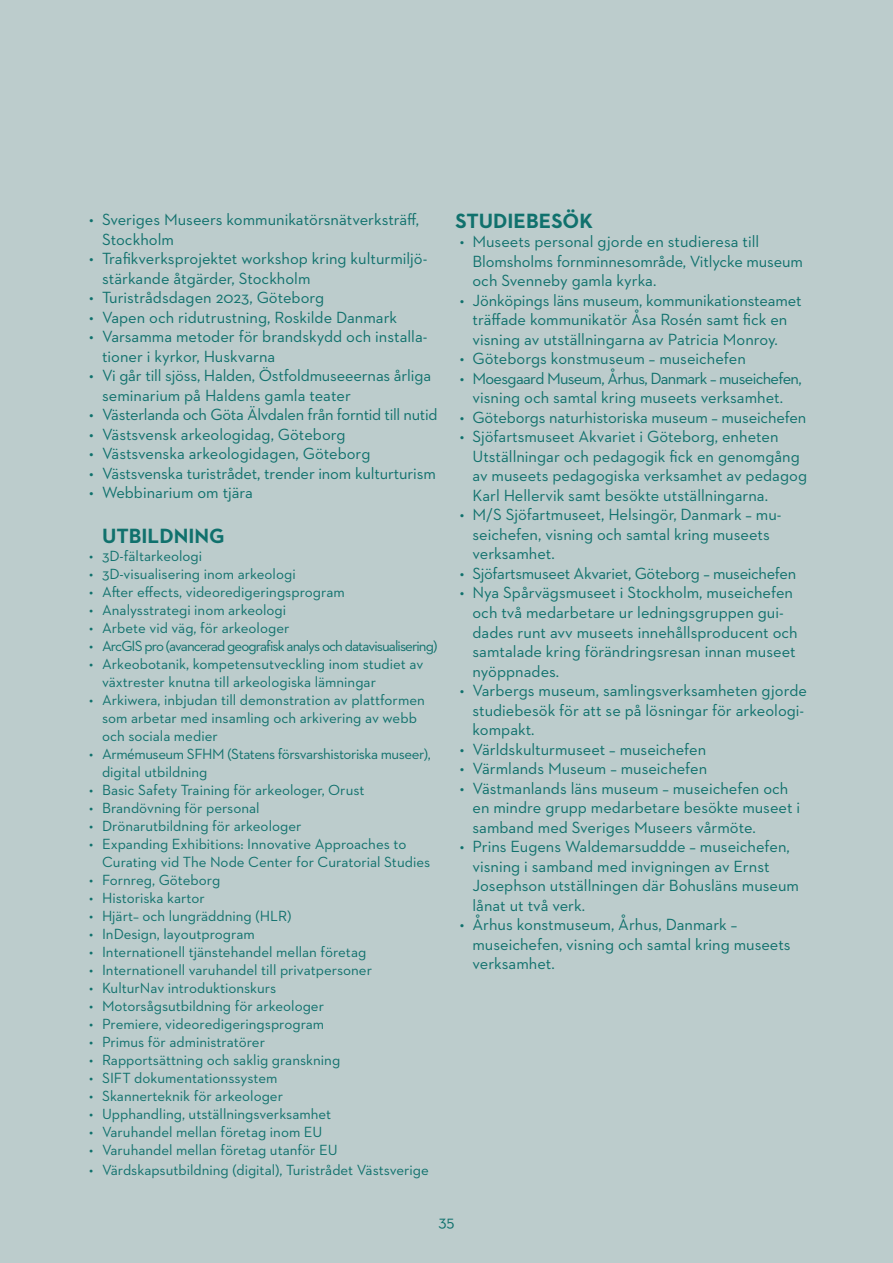
<style>
.page{position:relative;width:893px;height:1263px;background:#bccccc}
.page>*{position:absolute;margin:0;border:0;box-sizing:border-box;transform-origin:0 0}
.t1{font:700 21px "Neutraface 2 Text";color:#10716d}
.t2{font:16.5px/19.5px "Neutraface 2 Text";color:#10716d}
.t3{font:16.5px "Neutraface 2 Text";letter-spacing:-.02em;color:#10716d}
.t4{font:16.5px/19.5px "Neutraface 2 Text";letter-spacing:-.04em;color:#10716d;text-align:center}
.Ingress_Fe{font:16.5px "Neutraface Text Book Alt";color:#10716d}
.t5{font:15px/18px "Neutraface 2 Text";color:#10716d}
.t6{font:15px/18px "Neutraface 2 Text";letter-spacing:-.03em;color:#10716d}
.t7{font:15px "Neutraface 2 Text";letter-spacing:-.06em;color:#10716d}
</style>
<div class="page">
<p class="t2" style="left:102px;top:210px;width:318px;text-indent:-13px">• Sveriges Museers kommunikatörsnätverksträff,<br>Stockholm</p>
<p class="t2" style="left:102px;top:249px;width:327px;text-indent:-13px">• Trafikverksprojektet workshop kring kulturmiljö&shy;stärkande åtgärder, Stockholm</p>
<p class="t2" style="left:89px;top:288px;width:237px">• Turistrådsdagen 2023, Göteborg</p>
<p class="t2" style="left:89px;top:307px;width:309px">• Vapen och ridutrustning, Roskilde Danmark</p>
<p class="t2" style="left:102px;top:327px;width:327px;text-indent:-13px">• Varsamma metoder för brandskydd och installa&shy;tioner i kyrkor, Huskvarna</p>
<p class="t2" style="left:102px;top:366px;width:331px;text-indent:-13px">• Vi går till sjöss, Halden, Östfoldmuseeernas årliga seminarium på Haldens gamla teater</p>
<p class="t3" style="left:89px;top:404px;width:350px">• Västerlanda och Göta Älvdalen från forntid till nutid</p>
<p class="t2" style="left:89px;top:424px;width:258px">• Västsvensk arkeologidag, Göteborg</p>
<p class="t2" style="left:89px;top:444px;width:283px">• Västsvenska arkeologidagen, Göteborg</p>
<p class="t2" style="left:89px;top:463px;width:348px">• Västsvenska turistrådet, trender inom kulturturism</p>
<p class="t2" style="left:89px;top:483px;width:165px">• Webbinarium om tjära</p>
<p class="t1" style="left:102px;top:522px;width:124px">UTBILDNING</p>
<p class="t5" style="left:89px;top:547px;width:114px">• 3D-fältarkeologi</p>
<p class="t5" style="left:89px;top:565px;width:208px">• 3D-visualisering inom arkeologi</p>
<p class="t5" style="left:89px;top:583px;width:257px">• After effects, videoredigeringsprogram</p>
<p class="t5" style="left:89px;top:601px;width:198px">• Analysstrategi inom arkeologi</p>
<p class="t5" style="left:89px;top:619px;width:202px">• Arbete vid väg, för arkeologer</p>
<p class="t7" style="left:89px;top:637px;width:350px">• ArcGIS pro (avancerad geografisk analys och datavisualisering)</p>
<p class="t5" style="left:102px;top:655px;width:323px;text-indent:-13px">• Arkeobotanik, kompetensutveckling inom studiet av växtrester knutna till arkeologiska lämningar</p>
<p class="t5" style="left:102px;top:691px;width:324px;text-indent:-13px">• Arkiwera, inbjudan till demonstration av plattformen som arbetar med insamling och arkivering av webb och sociala medier</p>
<p class="t6" style="left:102px;top:745px;width:330px;text-indent:-13px">• Armémuseum SFHM (Statens försvarshistoriska museer), digital utbildning</p>
<p class="t5" style="left:89px;top:781px;width:277px">• Basic Safety Training för arkeologer, Orust</p>
<p class="t5" style="left:89px;top:799px;width:172px">• Brandövning för personal</p>
<p class="t5" style="left:89px;top:817px;width:214px">• Drönarutbildning för arkeologer</p>
<p class="t5" style="left:102px;top:835px;width:330px;text-indent:-13px">• Expanding Exhibitions: Innovative Approaches to<br>Curating vid The Node Center for Curatorial Studies</p>
<p class="t5" style="left:89px;top:871px;width:133px">• Fornreg, Göteborg</p>
<p class="t5" style="left:89px;top:889px;width:117px">• Historiska kartor</p>
<p class="t5" style="left:89px;top:907px;width:204px">• Hjärt– och lungräddning (HLR)</p>
<p class="t5" style="left:89px;top:925px;width:167px">• InDesign, layoutprogram</p>
<p class="t5" style="left:89px;top:943px;width:279px">• Internationell tjänstehandel mellan företag</p>
<p class="t5" style="left:89px;top:961px;width:284px">• Internationell varuhandel till privatpersoner</p>
<p class="t5" style="left:89px;top:979px;width:188px">• KulturNav introduktionskurs</p>
<p class="t5" style="left:89px;top:997px;width:236px">• Motorsågsutbildning för arkeologer</p>
<p class="t5" style="left:89px;top:1015px;width:237px">• Premiere, videoredigeringsprogram</p>
<p class="t5" style="left:89px;top:1033px;width:177px">• Primus för administratörer</p>
<p class="t5" style="left:89px;top:1051px;width:252px">• Rapportsättning och saklig granskning</p>
<p class="t5" style="left:89px;top:1069px;width:190px">• SIFT dokumentationssystem</p>
<p class="t5" style="left:89px;top:1087px;width:195px">• Skannerteknik för arkeologer</p>
<p class="t5" style="left:89px;top:1105px;width:243px">• Upphandling, utställningsverksamhet</p>
<p class="t5" style="left:89px;top:1123px;width:235px">• Varuhandel mellan företag inom EU</p>
<p class="t5" style="left:89px;top:1141px;width:250px">• Varuhandel mellan företag utanför EU</p>
<p class="t5" style="left:89px;top:1160px;width:341px">• Värdskapsutbildning (digital), Turistrådet Västsverige</p>
<p class="t1" style="left:455px;top:207px;width:139px">STUDIEBESÖK</p>
<p class="t2" style="left:472px;top:232px;width:332px;text-indent:-13px">• Museets personal gjorde en studieresa till<br>Blomsholms fornminnesområde, Vitlycke museum och Svenneby gamla kyrka.</p>
<p class="t2" style="left:472px;top:290px;width:330px;text-indent:-13px">• Jönköpings läns museum, kommunikationsteamet träffade kommunikatör Åsa Rosén samt fick en visning av utställningarna av Patricia Monroy.</p>
<p class="t2" style="left:460px;top:349px;width:288px">• Göteborgs konstmuseum – museichefen</p>
<p class="t4" style="left:460px;top:368px;width:344px">• Moesgaard Museum, Århus, Danmark – museichefen, visning och samtal kring museets verksamhet.</p>
<p class="t2" style="left:460px;top:407px;width:348px">• Göteborgs naturhistoriska museum – museichefen</p>
<p class="t2" style="left:472px;top:427px;width:336px;text-indent:-13px">• Sjöfartsmuseet Akvariet i Göteborg, enheten Utställningar och pedagogik fick en genomgång av museets pedagogiska verksamhet av pedagog Karl Hellervik samt besökte utställningarna.</p>
<p class="t2" style="left:472px;top:505px;width:311px;text-indent:-13px">• M/S Sjöfartmuseet, Helsingör, Danmark – mu&shy;seichefen, visning och samtal kring museets verksamhet.</p>
<p class="t3" style="left:460px;top:563px;width:338px">• Sjöfartsmuseet Akvariet, Göteborg – museichefen</p>
<p class="t2" style="left:472px;top:583px;width:327px;text-indent:-13px">• Nya Spårvägsmuseet i Stockholm, museichefen och två medarbetare ur ledningsgruppen gui&shy;dades runt avv museets innehållsproducent och samtalade kring förändringsresan innan museet nyöppnades.</p>
<p class="t2" style="left:472px;top:680px;width:336px;text-indent:-13px">• Varbergs museum, samlingsverksamheten gjorde studiebesök för att se på lösningar för arkeologi&shy;kompakt.</p>
<p class="t2" style="left:460px;top:739px;width:248px">• Världskulturmuseet – museichefen</p>
<p class="t2" style="left:460px;top:758px;width:249px">• Värmlands Museum – museichefen</p>
<p class="t2" style="left:472px;top:778px;width:329px;text-indent:-13px">• Västmanlands läns museum – museichefen och en mindre grupp medarbetare besökte museet i samband med Sveriges Museers vårmöte.</p>
<p class="t2" style="left:472px;top:836px;width:328px;text-indent:-13px">• Prins Eugens Waldemarsuddde – museichefen, visning i samband med invigningen av Ernst Josephson utställningen där Bohusläns museum lånat ut två verk.</p>
<p class="t2" style="left:472px;top:914px;width:320px;text-indent:-13px">• Århus konstmuseum, Århus, Danmark – museichefen, visning och samtal kring museets verksamhet.</p>
<p class="Ingress_Fe" style="left:438px;top:1211px;width:18px">35</p>
</div>
